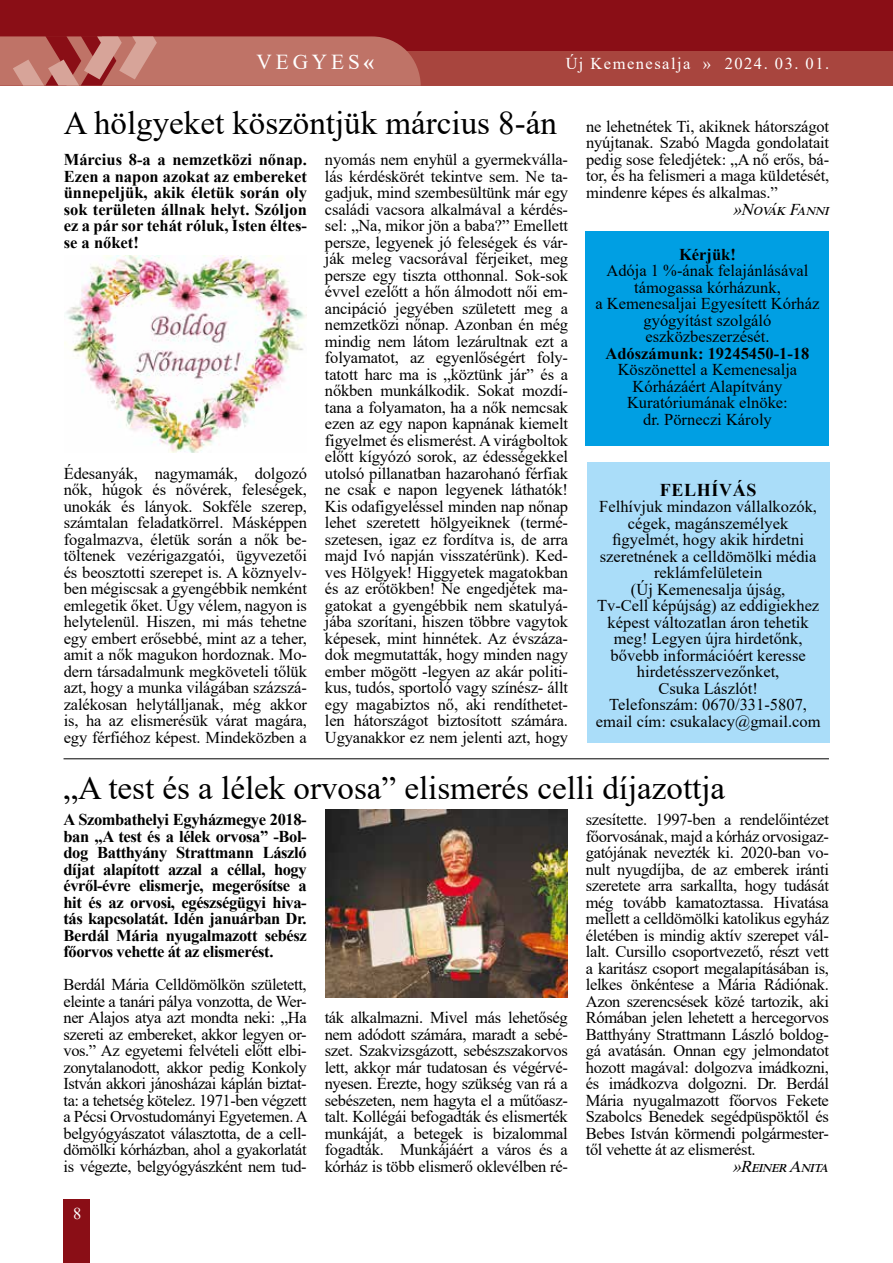
<style>
.page{position:relative;width:893px;height:1263px;background:#fff}
.page>*{position:absolute;margin:0;border:0;box-sizing:border-box;transform-origin:0 0}
.t1{font:33px "Times New Roman";color:#000}
.t2{font:21.3px "Times New Roman";letter-spacing:.185em;color:#fff}
.t3{font:700 18px "Times New Roman";letter-spacing:.035em;color:#000}
.t4{font:16.5px/16.5px "Times New Roman";color:#000;text-align:justify}
.t5{font:700 16.5px/16.5px "Times New Roman";color:#000;text-align:justify}
.t6{font:16.5px "Times New Roman";letter-spacing:.09em;color:#fff}
.t7{font:italic 16.5px "Times New Roman";color:#000}
.s1{font-weight:700}
</style>
<div class="page">
<div style="left:0;top:0;width:893px;height:85px;background:#8a0e16"></div>
<div style="left:0;top:52px;width:893px;height:34px;background:#a8453e"></div>
<div style="left:64px;top:1199px;width:26px;height:64px;background:#8a0e16"></div>
<svg style="left:0;top:36px;width:421px;height:50px;background:#bd6f65"></svg>
<hr style="left:64px;top:758px;width:765px;height:1px;background:#000">
<img style="left:325px;top:809px;width:242px;height:188px">
<div style="left:587px;top:462px;width:242px;height:281px;background:#aaddf9"></div>
<div style="left:586px;top:231px;width:243px;height:215px;background:#009fe3"></div>
<img style="left:65px;top:256px;width:241px;height:197px">
<p class="t2" style="left:256px;top:46px;width:119px">VEGYES<span class="s1">«</span></p>
<p class="t6" style="left:566px;top:52px;width:265px">Új Kemenesalja » 2024. 03. 01.</p>
<h1 class="t1" style="left:64px;top:99px;width:495px">A hölgyeket köszöntjük március 8-án</h1>
<p class="t5" style="left:64px;top:151px;width:245px">Március 8-a a nemzetközi nőnap.<br>Ezen a napon azokat az embereket ünnepeljük, akik életük során oly sok területen állnak helyt. Szóljon ez a pár sor tehát róluk, Isten éltes&shy;se a nőket!</p>
<p class="t4" style="left:64px;top:464px;width:245px">Édesanyák, nagymamák, dolgozó nők, húgok és nővérek, feleségek, unokák és lányok. Sokféle szerep, számtalan feladatkörrel. Másképpen fogalmazva, életük során a nők be&shy;töltenek vezérigazgatói, ügyvezetői és beosztotti szerepet is. A köznyelv&shy;ben mégiscsak a gyengébbik nemként emlegetik őket. Úgy vélem, nagyon is helytelenül. Hiszen, mi más tehetne egy embert erősebbé, mint az a teher, amit a nők magukon hordoznak. Mo&shy;dern társadalmunk megköveteli tőlük azt, hogy a munka világában százszá&shy;zalékosan helytálljanak, még akkor is, ha az elismerésük várat magára, egy férfiéhoz képest. Mindeközben a</p>
<p class="t4" style="left:325px;top:151px;width:245px">nyomás nem enyhül a gyermekválla&shy;lás kérdéskörét tekintve sem. Ne ta&shy;gadjuk, mind szembesültünk már egy családi vacsora alkalmával a kérdés&shy;sel: „Na, mikor jön a baba?” Emellett persze, legyenek jó feleségek és vár&shy;ják meleg vacsorával férjeiket, meg persze egy tiszta otthonnal. Sok-sok évvel ezelőtt a hőn álmodott női em&shy;ancipáció jegyében született meg a nemzetközi nőnap. Azonban én még mindig nem látom lezárultnak ezt a folyamatot, az egyenlőségért foly&shy;tatott harc ma is „köztünk jár” és a nőkben munkálkodik. Sokat mozdí&shy;tana a folyamaton, ha a nők nemcsak ezen az egy napon kapnának kiemelt figyelmet és elismerést. A virágboltok előtt kígyózó sorok, az édességekkel utolsó pillanatban hazarohanó férfiak ne csak e napon legyenek láthatók!<br>Kis odafigyeléssel minden nap nőnap lehet szeretett hölgyeiknek (termé&shy;szetesen, igaz ez fordítva is, de arra majd Ivó napján visszatérünk). Ked&shy;ves Hölgyek! Higgyetek magatokban és az erőtökben! Ne engedjétek ma&shy;gatokat a gyengébbik nem skatulyá&shy;jába szorítani, hiszen többre vagytok képesek, mint hinnétek. Az évszáza&shy;dok megmutatták, hogy minden nagy ember mögött -legyen az akár politi&shy;kus, tudós, sportoló vagy színész- állt egy magabiztos nő, aki rendíthetet&shy;len hátországot biztosított számára.<br>Ugyanakkor ez nem jelenti azt, hogy</p>
<p class="t4" style="left:586px;top:118px;width:245px">ne lehetnétek Ti, akiknek hátországot nyújtanak. Szabó Magda gondolatait pedig sose feledjétek: „A nő erős, bá&shy;tor, és ha felismeri a maga küldetését, mindenre képes és alkalmas.”</p>
<p class="t7" style="left:733px;top:197px;width:103px">»NovákFanni</p>
<p class="t5" style="left:679px;top:245px;width:58px">Kérjük!</p>
<p class="t4" style="left:595px;top:262px;width:226px;text-align:center">Adója 1 %-ának felajánlásával támogassa kórházunk,<br>a Kemenesaljai Egyesített Kórház gyógyítást szolgáló eszközbeszerzését.</p>
<p class="t5" style="left:605px;top:344px;width:205px">Adószámunk: 19245450-1-18</p>
<p class="t4" style="left:618px;top:361px;width:181px;text-align:center">Köszönettel a Kemenesalja<br>Kórházáért Alapítvány<br>Kuratóriumának elnöke: dr. Pörneczi Károly</p>
<p class="t3" style="left:660px;top:476px;width:98px">FELHÍVÁS</p>
<p class="t4" style="left:596px;top:498px;width:226px;text-align:center">Felhívjuk mindazon vállalkozók, cégek, magánszemélyek figyelmét, hogy akik hirdetni szeretnének a celldömölki média reklámfelületein<br>(Új Kemenesalja újság,<br>Tv-Cell képújság) az eddigiekhez képest változatlan áron tehetik meg! Legyen újra hirdetőnk, bővebb információért keresse hirdetésszervezőnket,<br>Csuka Lászlót!<br>Telefonszám: 0670/331-5807, email cím: csukalacy@gmail.com</p>
<h1 class="t1" style="left:64px;top:764px;width:663px">„A test és a lélek orvosa” elismerés celli díjazottja</h1>
<p class="t5" style="left:64px;top:811px;width:245px">A Szombathelyi Egyházmegye 2018- ban „A test és a lélek orvosa” -Bol&shy;dog Batthyány Strattmann László díjat alapított azzal a céllal, hogy évről-évre elismerje, megerősítse a hit és az orvosi, egészségügyi hiva&shy;tás kapcsolatát. Idén januárban Dr.<br>Berdál Mária nyugalmazott sebész főorvos vehette át az elismerést.</p>
<p class="t4" style="left:64px;top:976px;width:246px">Berdál Mária Celldömölkön született, eleinte a tanári pálya vonzotta, de Wer&shy;ner Alajos atya azt mondta neki: „Ha szereti az embereket, akkor legyen or&shy;vos.” Az egyetemi felvételi előtt elbi&shy;zonytalanodott, akkor pedig Konkoly István akkori jánosházai káplán biztat&shy;ta: a tehetség kötelez. 1971-ben végzett a Pécsi Orvostudományi Egyetemen. A belgyógyászatot választotta, de a cell&shy;dömölki kórházban, ahol a gyakorlatát is végezte, belgyógyászként nem tud-</p>
<p class="t6" style="left:73px;top:1202px;width:10px">8</p>
<p class="t4" style="left:325px;top:1009px;width:245px">ták alkalmazni. Mivel más lehetőség nem adódott számára, maradt a sebé&shy;szet. Szakvizsgázott, sebészszakorvos lett, akkor már tudatosan és végérvé&shy;nyesen. Érezte, hogy szükség van rá a sebészeten, nem hagyta el a műtőasz&shy;talt. Kollégái befogadták és elismerték munkáját, a betegek is bizalommal fogadták. Munkájáért a város és a kórház is több elismerő oklevélben ré-</p>
<p class="t4" style="left:586px;top:811px;width:245px">szesítette. 1997-ben a rendelőintézet főorvosának, majd a kórház orvosigaz&shy;gatójának nevezték ki. 2020-ban vo&shy;nult nyugdíjba, de az emberek iránti szeretete arra sarkallta, hogy tudását még tovább kamatoztassa. Hivatása mellett a celldömölki katolikus egyház életében is mindig aktív szerepet vál&shy;lalt. Cursillo csoportvezető, részt vett a karitász csoport megalapításában is, lelkes önkéntese a Mária Rádiónak.<br>Azon szerencsések közé tartozik, aki Rómában jelen lehetett a hercegorvos Batthyány Strattmann László boldog&shy;gá avatásán. Onnan egy jelmondatot hozott magával: dolgozva imádkozni, és imádkozva dolgozni. Dr. Berdál Mária nyugalmazott főorvos Fekete Szabolcs Benedek segédpüspöktől és Bebes István körmendi polgármester&shy;től vehette át az elismerést.</p>
<p class="t7" style="left:733px;top:1154px;width:103px">»ReinerAnita</p>
</div>
